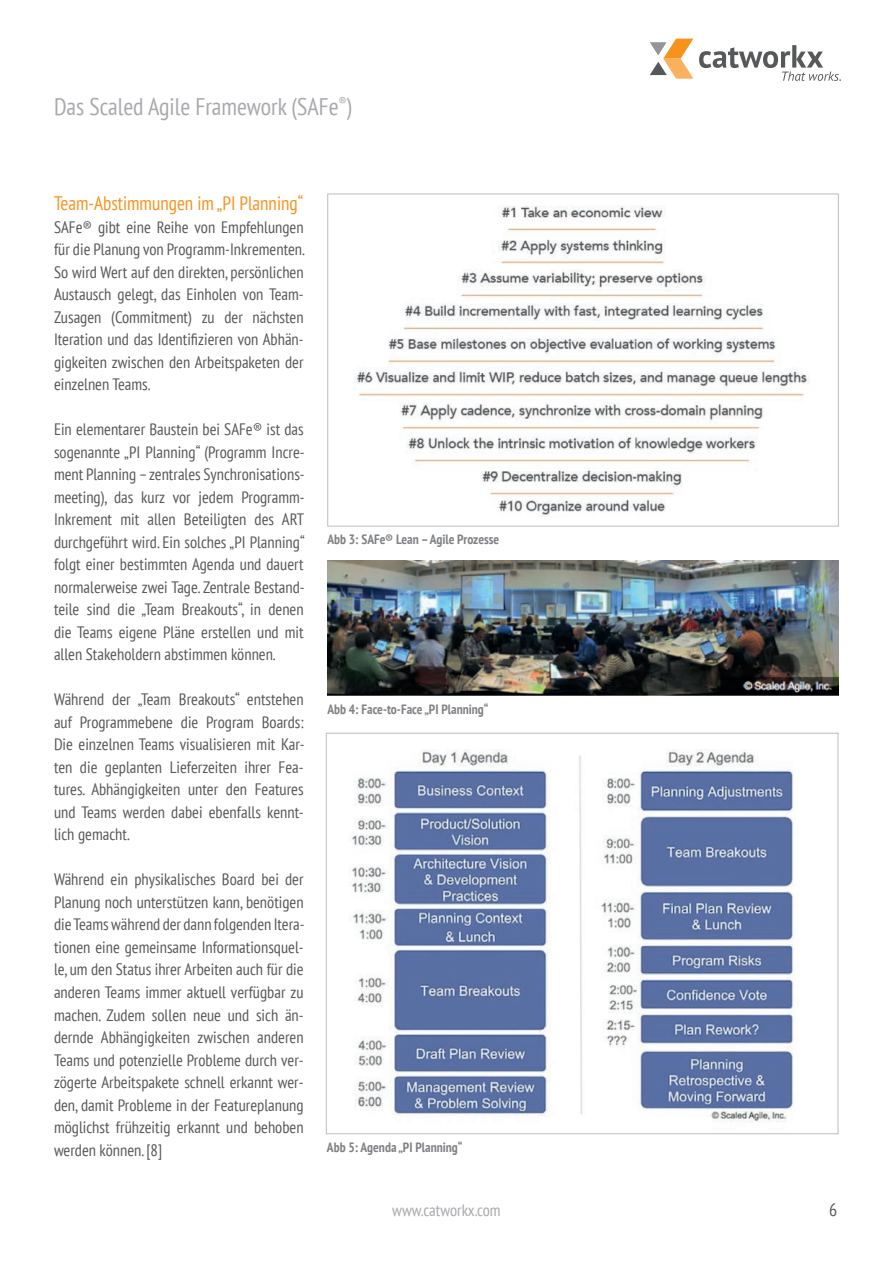
<style>
.page{position:relative;width:893px;height:1263px;background:#fff}
.page>*{position:absolute;margin:0;border:0;box-sizing:border-box;transform-origin:0 0}
.t1{font:condensed 24px "PT Sans";color:#a8a9ad}
.t2{font:condensed 19.5px "PT Sans";color:#f7931d}
.t3{font:condensed 18px "PT Sans";color:#57585a}
.t4{font:condensed 16.5px/22.5px "PT Sans";color:#57585a;text-align:justify}
.t5{font:condensed 16.5px "PT Sans";color:#a8a9ad}
.t6{font:700 condensed 13.5px "PT Sans";color:#808285}
</style>
<div class="page">
<svg style="left:650px;top:39px;width:43px;height:40px"></svg>
<svg style="left:699px;top:45px;width:142px;height:36px"></svg>
<img style="left:355px;top:206px;width:455px;height:310px">
<img style="left:328px;top:560px;width:510px;height:136px">
<img style="left:351px;top:749px;width:442px;height:374px">
<h1 class="t1" style="left:54px;top:91px;width:300px">Das Scaled Agile Framework (SAFe<sup>®</sup>)</h1>
<p class="t2" style="left:54px;top:191px;width:251px">Team-Abstimmungen im „PI Planning“</p>
<p class="t4" style="left:54px;top:215px;width:252px">SAFe® gibt eine Reihe von Empfehlungen für die Planung von Programm-Inkrementen.<br>So wird Wert auf den direkten, persönlichen Austausch gelegt, das Einholen von Team-Zusagen (Commitment) zu der nächsten Iteration und das Identifizieren von Abhän&shy;gigkeiten zwischen den Arbeitspaketen der einzelnen Teams.</p>
<p class="t4" style="left:54px;top:418px;width:252px">Ein elementarer Baustein bei SAFe® ist das sogenannte „PI Planning“ (Programm Incre&shy;ment Planning – zentrales Synchronisations&shy;meeting), das kurz vor jedem Programm-Inkrement mit allen Beteiligten des ART durchgeführt wird. Ein solches „PI Planning“ folgt einer bestimmten Agenda und dauert normalerweise zwei Tage. Zentrale Bestand&shy;teile sind die „Team Breakouts“, in denen die Teams eigene Pläne erstellen und mit allen Stakeholdern abstimmen können.</p>
<p class="t4" style="left:54px;top:688px;width:252px">Während der „Team Breakouts“ entstehen auf Programmebene die Program Boards:<br>Die einzelnen Teams visualisieren mit Kar&shy;ten die geplanten Lieferzeiten ihrer Fea&shy;tures. Abhängigkeiten unter den Features und Teams werden dabei ebenfalls kennt&shy;lich gemacht.</p>
<p class="t4" style="left:54px;top:868px;width:252px">Während ein physikalisches Board bei der Planung noch unterstützen kann, benötigen die Teams während der dann folgenden Itera&shy;tionen eine gemeinsame Informationsquel&shy;le, um den Status ihrer Arbeiten auch für die anderen Teams immer aktuell verfügbar zu machen. Zudem sollen neue und sich än&shy;dernde Abhängigkeiten zwischen anderen Teams und potenzielle Probleme durch ver&shy;zögerte Arbeitspakete schnell erkannt wer&shy;den, damit Probleme in der Featureplanung möglichst frühzeitig erkannt und behoben werden können. [8]</p>
<p class="t6" style="left:327px;top:530px;width:174px">Abb 3: SAFe® Lean – Agile Prozesse</p>
<p class="t6" style="left:327px;top:700px;width:163px">Abb 4: Face-to-Face „PI Planning“</p>
<p class="t6" style="left:327px;top:1138px;width:137px">Abb 5: Agenda „PI Planning“</p>
<p class="t5" style="left:392px;top:1199px;width:110px">www.catworkx.com</p>
<p class="t3" style="left:829px;top:1198px;width:10px">6</p>
</div>
